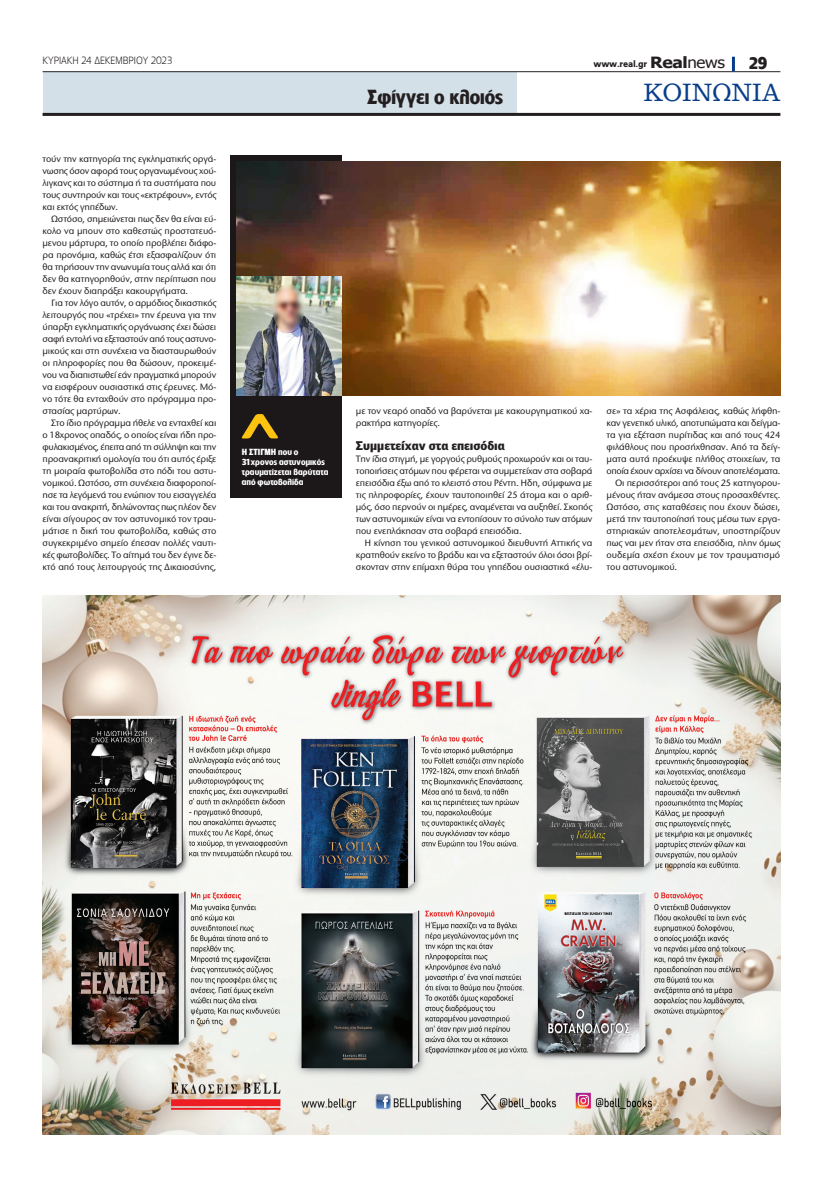
<style>
.page{position:relative;width:823px;height:1191px;background:#fff}
.page>*{position:absolute;margin:0;border:0;box-sizing:border-box;transform-origin:0 0}
.t1{font:24px "PF Clarendon";color:#083e89;scale:.96 1}
.t2{font:700 19px "PF Lounge";color:#231f20}
.t3{font:700 16px "PF Lounge";color:#231f20}
.t4{font:900 12px "PF Bell Gothic Text";letter-spacing:-.005em;color:#231f20}
.t5{font:300 10px "PF Lounge";letter-spacing:-.005em;color:#231f20;scale:.96 1}
.t6{font:500 9.6px/12px "Stone Sans ITC Hel";letter-spacing:-.015em;color:#231f20;text-align:justify}
.t7{font:500 9.6px "Stone Sans ITC Hel";letter-spacing:-.035em;color:#231f20}
.t8{font:900 9px "PF Catalog";letter-spacing:-.02em;color:#231f20;scale:.96 1}
.t9{font:700 8.3px/10px "PF Lounge";letter-spacing:.01em;color:#fff}
.s1{font-family:"Tahoma";font-weight:700;font-size:15.5px}
.s2{font-family:"Tahoma";font-weight:400;font-size:15.5px}
</style>
<div class="page">
<div style="left:43px;top:72px;width:473px;height:41px;background:#d4e0e7"></div>
<hr style="left:43px;top:71px;width:737px;height:1px;background:#231f20">
<hr style="left:43px;top:113px;width:737px;height:3px;background:#231f20">
<hr style="left:731px;top:57px;width:3px;height:14px;background:#083e89">
<div style="left:230px;top:156px;width:111px;height:342px;background:#1c1819"></div>
<img style="left:43px;top:595px;width:737px;height:539px">
<img style="left:236px;top:162px;width:543px;height:233px">
<img style="left:237px;top:276px;width:104px;height:119px">
<svg style="left:241px;top:414px;width:37px;height:24px"></svg>
<p class="t5" style="left:43px;top:55px;width:137px">κυριακη 24 δεκεμβριου 2023</p>
<p class="t6" style="left:43px;top:153px;width:175px">τούν την κατηγορία της εγκληματικής οργά&shy;νωσης όσον αφορά τους οργανωμένους χού&shy;λιγκανς και το σύστημα ή τα συστήματα που τους συντηρούν και τους «εκτρέφουν», εντός και εκτός γηπέδων.</p>
<p class="t6" style="left:43px;top:213px;width:175px;text-indent:9px">Ωστόσο, σημειώνεται πως δεν θα είναι εύ&shy;κολο να μπουν στο καθεστώς προστατευό&shy;μενου μάρτυρα, το οποίο προβλέπει διάφο&shy;ρα προνόμια, καθώς έτσι εξασφαλίζουν ότι θα τηρήσουν την ανωνυμία τους αλλά και ότι δεν θα κατηγορηθούν, στην περίπτωση που δεν έχουν διαπράξει κακουργήματα.</p>
<p class="t6" style="left:43px;top:297px;width:175px;text-indent:9px">Για τον λόγο αυτόν, ο αρμόδιος δικαστικός λειτουργός που «τρέχει» την έρευνα για την ύπαρξη εγκληματικής οργάνωσης έχει δώσει σαφή εντολή να εξεταστούν από τους αστυνο&shy;μικούς και στη συνέχεια να διασταυρωθούν οι πληροφορίες που θα δώσουν, προκειμέ&shy;νου να διαπιστωθεί εάν πραγματικά μπορούν να εισφέρουν ουσιαστικά στις έρευνες. Μό&shy;νο τότε θα ενταχθούν στο πρόγραμμα προ&shy;στασίας μαρτύρων.</p>
<p class="t6" style="left:43px;top:417px;width:175px;text-indent:9px">Στο ίδιο πρόγραμμα ήθελε να ενταχθεί και ο 18χρονος οπαδός, ο οποίος είναι ήδη προ&shy;φυλακισμένος, έπειτα από τη σύλληψη και την προανακριτική ομολογία του ότι αυτός έριξε τη μοιραία φωτοβολίδα στο πόδι του αστυ&shy;νομικού. Ωστόσο, στη συνέχεια διαφοροποί&shy;ησε τα λεγόμενά του ενώπιον του εισαγγελέα και του ανακριτή, δηλώνοντας πως πλέον δεν είναι σίγουρος αν τον αστυνομικό τον τραυ&shy;μάτισε η δική του φωτοβολίδα, καθώς στο συγκεκριμένο σημείο έπεσαν πολλές ναυτι&shy;κές φωτοβολίδες. Το αίτημά του δεν έγινε δε&shy;κτό από τους λειτουργούς της Δικαιοσύνης,</p>
<p class="t9" style="left:242px;top:447px;width:88px">Η στιγμή που ο<br>31χρονος αστυνομικός τραυματίζεται βαρύτατα από φωτοβολίδα</p>
<p class="t8" style="left:593px;top:59px;width:138px">www.real.gr <span class="s1">Real</span><span class="s2">news</span></p>
<h3 class="t3" style="left:748px;top:54px;width:20px">29</h3>
<h2 class="t2" style="left:367px;top:86px;width:137px">Σφίγγει ο κλοιός</h2>
<h1 class="t1" style="left:643px;top:80px;width:144px">κοινωνια</h1>
<p class="t6" style="left:356px;top:405px;width:238px">με τον νεαρό οπαδό να βαρύνεται με κακουργηματικού χα&shy;ρακτήρα κατηγορίες.</p>
<p class="t4" style="left:356px;top:438px;width:150px">Συμμετείχαν στα επεισόδια</p>
<p class="t6" style="left:356px;top:453px;width:238px">Την ίδια στιγμή, με γοργούς ρυθμούς προχωρούν και οι ταυ&shy;τοποιήσεις ατόμων που φέρεται να συμμετείχαν στα σοβαρά επεισόδια έξω από το κλειστό στου Ρέντη. Ηδη, σύμφωνα με τις πληροφορίες, έχουν ταυτοποιηθεί 25 άτομα και ο αριθ&shy;μός, όσο περνούν οι ημέρες, αναμένεται να αυξηθεί. Σκοπός των αστυνομικών είναι να εντοπίσουν το σύνολο των ατόμων που ενεπλάκησαν στα σοβαρά επεισόδια.</p>
<p class="t6" style="left:356px;top:537px;width:238px;text-indent:9px">Η κίνηση του γενικού αστυνομικού διευθυντή Αττικής να κρατηθούν εκείνο το βράδυ και να εξεταστούν όλοι όσοι βρί&shy;σκονταν στην επίμαχη θύρα του γηπέδου ουσιαστικά «έλυ-</p>
<p class="t6" style="left:606px;top:405px;width:175px">σε» τα χέρια της Ασφάλειας, καθώς λήφθη-</p>
<p class="t6" style="left:606px;top:417px;width:175px">καν γενετικό υλικό, αποτυπώματα και δείγμα-</p>
<p class="t6" style="left:606px;top:429px;width:175px">τα για εξέταση πυρίτιδας και από τους 424</p>
<p class="t6" style="left:606px;top:441px;width:175px">φιλάθλους που προσήχθησαν. Από τα δείγ-</p>
<p class="t6" style="left:606px;top:453px;width:175px">ματα αυτά προέκυψε πλήθος στοιχείων, τα</p>
<p class="t7" style="left:606px;top:465px;width:175px">οποία έχουν αρχίσει να δίνουν αποτελέσματα.</p>
<p class="t6" style="left:614px;top:477px;width:167px">Οι περισσότεροι από τους 25 κατηγορου-</p>
<p class="t6" style="left:606px;top:489px;width:175px">μένους ήταν ανάμεσα στους προσαχθέντες.</p>
<p class="t6" style="left:606px;top:501px;width:175px">Ωστόσο, στις καταθέσεις που έχουν δώσει,</p>
<p class="t6" style="left:606px;top:513px;width:175px">μετά την ταυτοποίησή τους μέσω των εργα-</p>
<p class="t6" style="left:606px;top:525px;width:175px">στηριακών αποτελεσμάτων, υποστηρίζουν</p>
<p class="t6" style="left:606px;top:537px;width:175px">πως ναι μεν ήταν στα επεισόδια, πλην όμως</p>
<p class="t6" style="left:606px;top:549px;width:175px">ουδεμία σχέση έχουν με τον τραυματισμό</p>
<p class="t6" style="left:606px;top:561px;width:72px">του αστυνομικού.</p>
</div>
